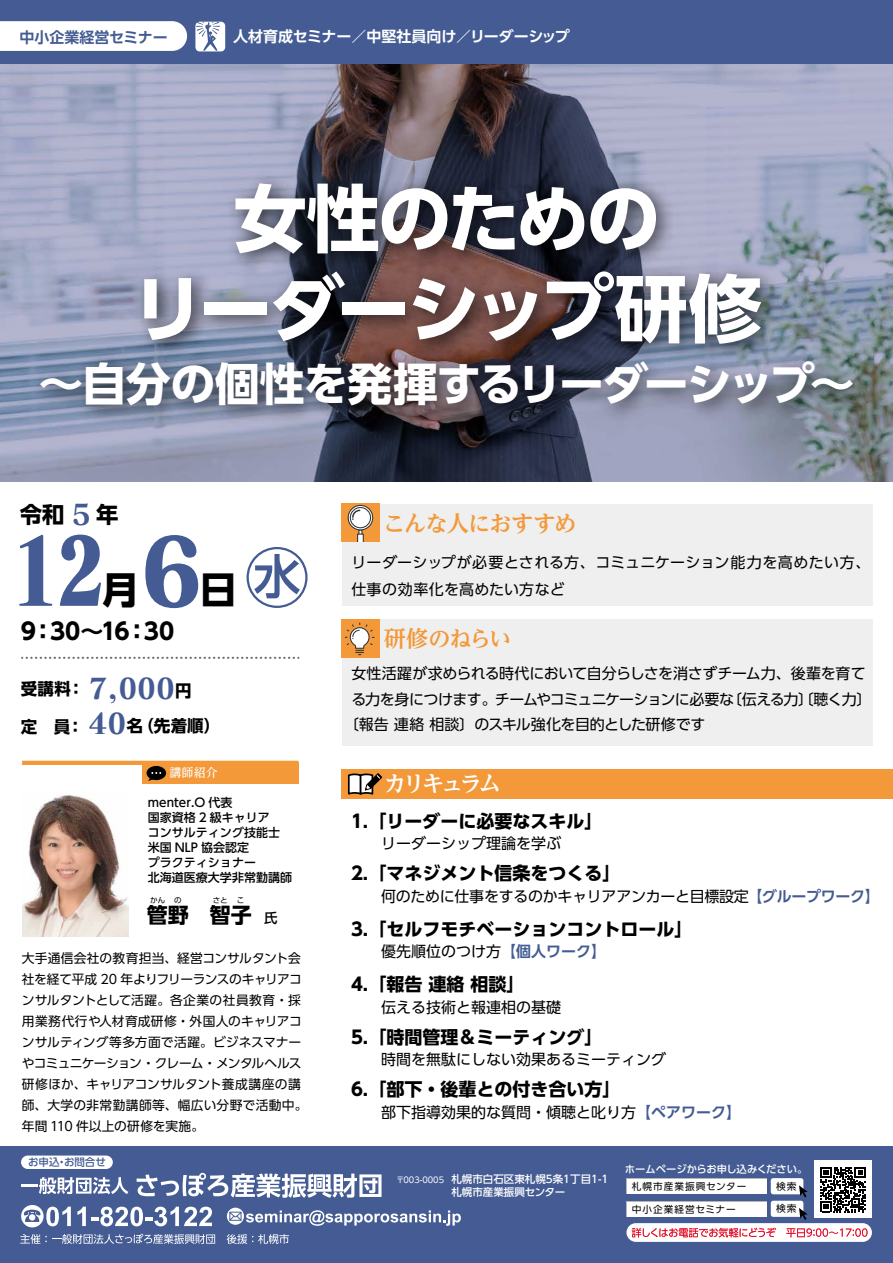
<style>
.page{position:relative;width:893px;height:1263px;background:#fff}
.page>*{position:absolute;margin:0;border:0;box-sizing:border-box;transform-origin:0 0}
.t1{font:93px "Matisse Pro UB";color:#445c93}
.t2{font:700 73.5px/90px "UD Shin Go Pro";letter-spacing:-.045em;color:#fff;text-align:center}
.t3{font:500 64.35px "UD Shin Go Pro";color:#445c93}
.t4{font:700 45px "UD Shin Go Pro";letter-spacing:-.035em;color:#fff}
.t5{font:700 37.5px "UD Shin Go Pro";color:#000}
.t6{font:28.5px "Matisse Pro EB";color:#445c93}
.t7{font:700 22.95px "UD Shin Go Pro";color:#000}
.t8{font:700 22.5px "UD Reimin Pro";letter-spacing:-.045em;color:#f39939}
.t9{font:700 22.5px "UD Reimin Pro";letter-spacing:-.14em;color:#fff}
.t10{font:700 22.35px "UD Shin Go Pro";color:#000}
.t11{font:700 21px "UD Shin Go Pro";color:#000}
.t12{font:700 18px "UD Shin Go Pro";color:#000}
.t13{font:700 16.5px "UD Shin Go Pro";letter-spacing:.015em;color:#000}
.t14{font:15px "UD Shin Go Pro";color:#000}
.t15{font:15px/25.5px "UD Shin Go Pro";letter-spacing:-.035em;color:#000}
.t16{font:15px/25.5px "UD Shin Go Pro";letter-spacing:-.025em;color:#000}
.t17{font:15px "UD Shin Go Pro";letter-spacing:.02em;color:#000}
.t18{font:15px "UD Shin Go Pro";letter-spacing:-.02em;color:#000}
.t19{font:700 15px "UD Shin Go Pro De";letter-spacing:-.005em;color:#fff}
.t20{font:700 15px "UD Shin Go Pro De";color:#445c93}
.t21{font:500 13.5px "UD Shin Go Pro";color:#000}
.t22{font:12.75px/21px "UD Shin Go Pro";color:#000}
.t23{font:500 12px/15px "UD Shin Go Pro";color:#000}
.t24{font:500 12px "UD Reimin Pro";color:#fff}
.t25{font:500 10.5px "UD Shin Go Pro";color:#fff}
.t26{font:500 10.5px "UD Shin Go Pro";color:#445c93}
.t27{font:500 10.35px "UD Shin Go Pro";letter-spacing:-.005em;color:#fff}
.t28{font:9.6px "UD Shin Go Pro";letter-spacing:.1em;color:#000}
.t29{font:8.25px "UD Shin Go Pro";color:#fff}
.t30{font:7.5px "UD Shin Go Pro";color:#000}
.s1{font-family:"UD Shin Go Pro De";font-weight:700;color:#445c93}
</style>
<div class="page">
<div style="left:0;top:1146px;width:893px;height:117px;background:#445c93"></div>
<svg style="left:0;top:64px;width:893px;height:417px;background:#888a9f"></svg>
<div style="left:342px;top:504px;width:530px;height:102px;background:#efefef"></div>
<div style="left:342px;top:619px;width:530px;height:126px;background:#efefef"></div>
<div style="left:342px;top:504px;width:38px;height:38px;background:#f39939"></div>
<div style="left:342px;top:619px;width:38px;height:39px;background:#f39939"></div>
<div style="left:0;top:0;width:893px;height:64px;background:#445c93"></div>
<img style="left:19px;top:164px;width:863px;height:283px">
<div style="left:626px;top:1223px;width:246px;height:19px;background:#fff;border-radius:9px"></div>
<svg style="left:632px;top:1227px;width:144px;height:10px"></svg>
<svg style="left:786px;top:1228px;width:81px;height:9px"></svg>
<svg style="left:21px;top:1177px;width:107px;height:17px"></svg>
<svg style="left:137px;top:1173px;width:244px;height:25px"></svg>
<div style="left:815px;top:1161px;width:57px;height:57px;background:#fff"></div>
<svg style="left:820px;top:1167px;width:46px;height:45px"></svg>
<div style="left:771px;top:1178px;width:32px;height:16px;background:#fff;border-radius:3px"></div>
<div style="left:626px;top:1178px;width:141px;height:16px;background:#b5b6b6"></div>
<div style="left:627px;top:1179px;width:140px;height:15px;background:#fff"></div>
<svg style="left:799px;top:1185px;width:9px;height:12px"></svg>
<div style="left:771px;top:1201px;width:32px;height:16px;background:#fff;border-radius:3px"></div>
<div style="left:626px;top:1201px;width:141px;height:15px;background:#b5b6b6"></div>
<div style="left:627px;top:1202px;width:140px;height:14px;background:#fff"></div>
<svg style="left:799px;top:1208px;width:9px;height:12px"></svg>
<svg style="left:20px;top:1234px;width:195px;height:10px"></svg>
<svg style="left:227px;top:1234px;width:62px;height:10px"></svg>
<svg style="left:0;top:21px;width:187px;height:30px;background:#fafbfc"></svg>
<svg style="left:46px;top:1207px;width:25px;height:19px"></svg>
<svg style="left:77px;top:1207px;width:9px;height:19px"></svg>
<svg style="left:92px;top:1207px;width:120px;height:19px"></svg>
<div style="left:21px;top:1205px;width:23px;height:22px;background:#fff;border-radius:50%"></div>
<svg style="left:24px;top:1209px;width:16px;height:13px"></svg>
<div style="left:227px;top:1208px;width:17px;height:17px;background:#fff;border-radius:50%"></div>
<svg style="left:229px;top:1210px;width:232px;height:16px"></svg>
<div style="left:21px;top:1155px;width:92px;height:14px;background:#fff;border-radius:7px"></div>
<hr style="left:22px;top:761px;width:276px;height:4px;background:#f39939">
<svg style="left:22px;top:657px;width:277px;height:2px"></svg>
<svg style="left:358px;top:530px;width:4px;height:3px"></svg>
<div style="left:357px;top:533px;width:7px;height:9px;background:#fff;border:1px solid #323434"></div>
<svg style="left:348px;top:505px;width:25px;height:25px"></svg>
<div style="left:348px;top:505px;width:25px;height:25px;border:1px solid #323434;border-radius:50%"></div>
<div style="left:350px;top:507px;width:21px;height:21px;border:1px solid #323434;border-radius:50%"></div>
<svg style="left:351px;top:509px;width:10px;height:11px"></svg>
<svg style="left:345px;top:623px;width:29px;height:32px"></svg>
<div style="left:195px;top:22px;width:30px;height:29px;background:#fff;border-radius:4px"></div>
<svg style="left:196px;top:22px;width:24px;height:29px"></svg>
<div style="left:142px;top:763px;width:156px;height:21px;background:#f39939"></div>
<img style="left:22px;top:795px;width:106px;height:141px">
<div style="left:147px;top:766px;width:19px;height:14px;background:#000;border-radius:50%"></div>
<svg style="left:148px;top:772px;width:13px;height:9px"></svg>
<div style="left:342px;top:769px;width:551px;height:29px;background:#f39939"></div>
<svg style="left:348px;top:773px;width:35px;height:22px"></svg>
<p class="t20" style="left:19px;top:25px;width:150px">中小企業経営セミナー</p>
<p class="t19" style="left:233px;top:24px;width:338px">人材育成セミナー／中堅社員向け／リーダーシップ</p>
<h2 class="t2" style="left:131px;top:172px;width:632px">女性のための<br>リーダーシップ研修</h2>
<h3 class="t4" style="left:38px;top:348px;width:818px">～自分の個性を発揮するリーダーシップ~</h3>
<h3 class="t6" style="left:72px;top:496px;width:20px">5</h3>
<h3 class="t10" style="left:96px;top:496px;width:24px">年</h3>
<h3 class="t10" style="left:20px;top:496px;width:46px">令和</h3>
<h3 class="t8" style="left:383px;top:505px;width:195px">こんな人におすすめ</h3>
<h1 class="t1" style="left:12px;top:508px;width:191px">12 6</h1>
<h3 class="t3" style="left:245px;top:525px;width:66px">㊌</h3>
<p class="t17" style="left:351px;top:550px;width:521px">リーダーシップが必要とされる方、コミュニケーション能力を高めたい方、</p>
<h3 class="t5" style="left:200px;top:559px;width:39px">日</h3>
<h3 class="t5" style="left:102px;top:559px;width:39px">月</h3>
<p class="t14" style="left:351px;top:577px;width:215px">仕事の効率化を高めたい方など</p>
<h3 class="t7" style="left:21px;top:612px;width:155px">9：30~16：30</h3>
<p class="t13" style="left:21px;top:676px;width:51px">受講料</p>
<p class="t13" style="left:68px;top:676px;width:18px">：</p>
<p class="t13" style="left:21px;top:713px;width:51px">定　員</p>
<p class="t13" style="left:67px;top:713px;width:18px">：</p>
<h3 class="t6" style="left:89px;top:669px;width:88px">7,000</h3>
<p class="t13" style="left:138px;top:713px;width:84px">（先着順(</p>
<p class="t13" style="left:175px;top:677px;width:18px">円</p>
<h3 class="t6" style="left:89px;top:704px;width:39px">40</h3>
<p class="t13" style="left:126px;top:713px;width:18px">名</p>
<p class="t24" style="left:169px;top:763px;width:50px">講師紹介</p>
<p class="t23" style="left:148px;top:795px;width:145px">menter O. 代表<br>国家資格 2 級キャリア<br>コンサルティング技能士米国 NLP 協会認定<br>プラクティショナー<br>北海道医療大学非常勤講師</p>
<p class="t30" style="left:150px;top:894px;width:17px">かん</p>
<p class="t30" style="left:203px;top:894px;width:26px">　さと</p>
<p class="t30" style="left:174px;top:894px;width:9px">の</p>
<p class="t30" style="left:237px;top:894px;width:9px">こ</p>
<h3 class="t11" style="left:147px;top:898px;width:106px">管野　智子</h3>
<p class="t21" style="left:264px;top:907px;width:15px">氏</p>
<p class="t22" style="left:22px;top:947px;width:287px">大手通信会社の教育担当、経営コンサルタント会社を経て平成 20 年よりフリーランスのキャリアコンサルタントとして活躍。各企業の社員教育・採用業務代行や人材育成研修・外国人のキャリアコンサルティング等多方面で活躍。ビジネスマナーやコミュニケーション・クレーム・メンタルヘルス研修ほか、キャリアコンサルタント養成講座の講師、大学の非常勤講師等、幅広い分野で活動中。年間 110 件以上の研修を実施。</p>
<p class="t26" style="left:28px;top:1154px;width:79px">お申込お問合せ</p>
<p class="t26" style="left:57px;top:1154px;width:12px">・</p>
<h3 class="t8" style="left:384px;top:620px;width:129px">研修のねらい</h3>
<p class="t16" style="left:727px;top:660px;width:147px;text-indent:-375px">女性活躍が求められる時代において自分らしさを消さずチーム力、後輩を育て〔伝える力〕〔聴く力〔</p>
<p class="t15" style="left:344px;top:686px;width:392px;text-indent:8px">る力を身につけます。チームやコミュニケーションに必要な〔報告連絡相談〕のスキル強化を目的とした研修です</p>
<h3 class="t9" style="left:384px;top:765px;width:119px">カリキュラム</h3>
<h3 class="t12" style="left:351px;top:806px;width:253px">1.「リーダーに必要なスキル「</h3>
<p class="t14" style="left:381px;top:831px;width:181px">リーダーシップ理論を学ぶ</p>
<h3 class="t12" style="left:351px;top:859px;width:271px">2.「マネジメント信条をつくる「</h3>
<p class="t18" style="left:381px;top:884px;width:500px">何のために仕事をするのかキャリアアンカーと目標設定<span class="s1">【グループワーク【</span></p>
<h3 class="t12" style="left:351px;top:914px;width:343px">3.「セルフモチベーションコントロール「</h3>
<p class="t14" style="left:381px;top:939px;width:226px">優先順位のつけ方<span class="s1">【個人ワーク【</span></p>
<h3 class="t12" style="left:351px;top:970px;width:175px">4.「報告連絡相談「</h3>
<p class="t14" style="left:381px;top:995px;width:181px">伝える技術と報連相の基礎</p>
<h3 class="t12" style="left:351px;top:1022px;width:253px">5.「時間管理＆ミーティング「</h3>
<p class="t14" style="left:381px;top:1047px;width:286px">時間を無駄にしない効果あるミーティング</p>
<h3 class="t12" style="left:351px;top:1075px;width:271px">6.「部下・後輩との付き合い方「</h3>
<p class="t14" style="left:381px;top:1100px;width:361px">部下指導効果的な質問・傾聴と叱り方<span class="s1">【ペアワーク【</span></p>
<p class="t25" style="left:451px;top:1171px;width:158px">札幌市白石区東札幌5条1丁目1-1</p>
<p class="t29" style="left:396px;top:1173px;width:49px">〒003-0005</p>
<p class="t25" style="left:451px;top:1183px;width:116px">札幌市産業振興センター</p>
<p class="t27" style="left:625px;top:1160px;width:184px">ホームページからお申し込みください。</p>
<p class="t28" style="left:632px;top:1179px;width:116px">札幌市産業振興センター</p>
<p class="t28" style="left:632px;top:1201px;width:105px">中小企業経営セミナー</p>
<p class="t28" style="left:776px;top:1178px;width:22px">検索</p>
<p class="t28" style="left:776px;top:1201px;width:22px">検索</p>
</div>
